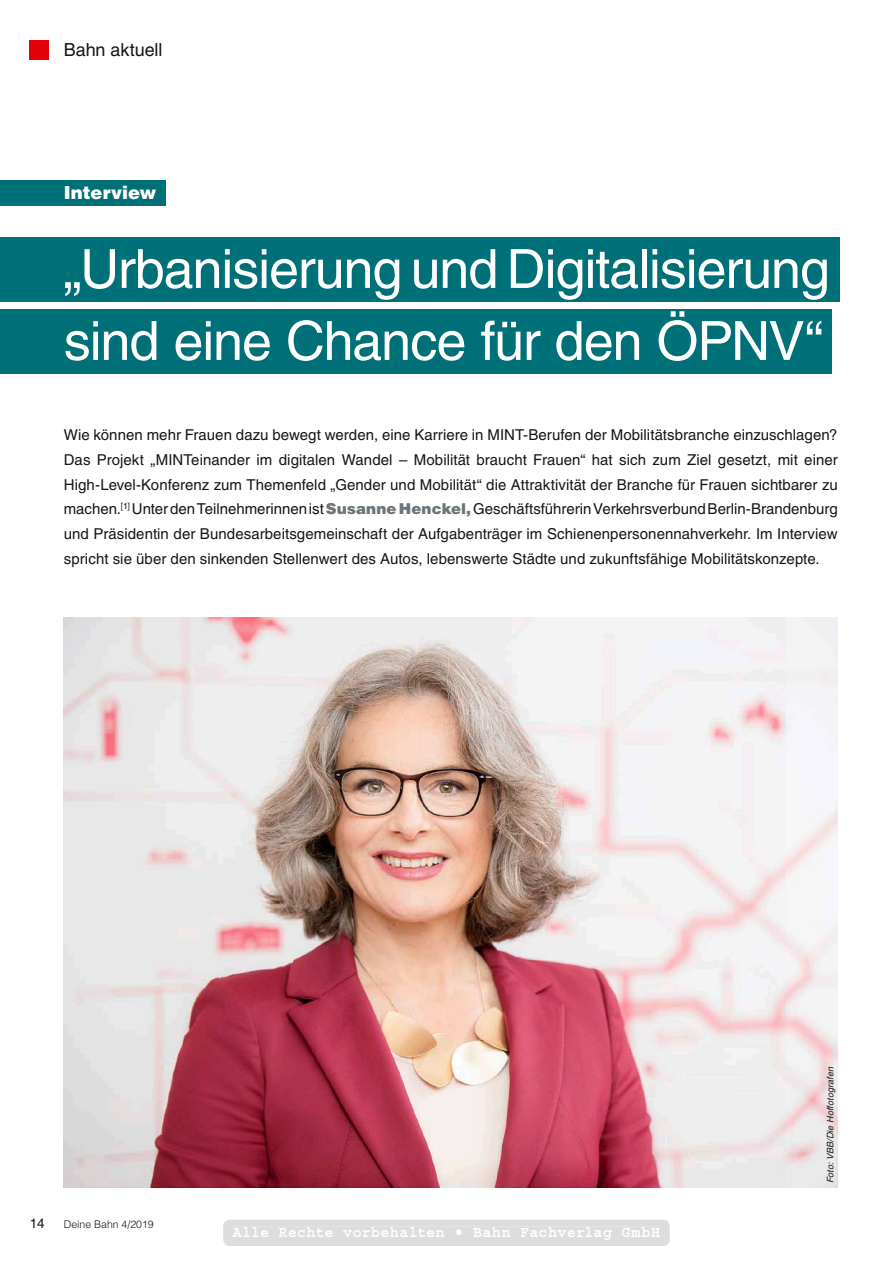
<style>
.page{position:relative;width:893px;height:1263px;background:#fff}
.page>*{position:absolute;margin:0;border:0;box-sizing:border-box;transform-origin:0 0}
.t1{font:54px/72px "Helvetica LT";letter-spacing:-.02em;color:#fff}
.t2{font:18px "Helvetica LT";letter-spacing:-.005em;color:#181615}
.t3{font:900 18px "Helvetica LT";color:#fff}
.t4{font:700 15.75px "Courier";letter-spacing:.025em;color:#fff;scale:.95 1}
.t5{font:15px/24.8px "Helvetica LT";letter-spacing:.005em;color:#181615;text-align:justify}
.t6{font:13.5px "Helvetica LT";color:#181615}
.t7{font:300 10.5px "Helvetica LT";color:#181615}
.t8{font:italic 9px "Helvetica LT";color:#181615}
.s1{font-weight:900;color:#6d7579}
</style>
<div class="page">
<div style="left:30px;top:40px;width:19px;height:19px;background:#e30009"></div>
<img style="left:64px;top:618px;width:774px;height:569px">
<div style="left:0;top:180px;width:165px;height:26px;background:#007078"></div>
<div style="left:0;top:237px;width:839px;height:65px;background:#007078"></div>
<div style="left:0;top:309px;width:832px;height:65px;background:#007078"></div>
<div style="left:223px;top:1220px;width:447px;height:26px;background:#dcdddd"></div>
<div style="left:233px;top:1227px;width:427px;height:12px;background:#dcdddd"></div>
<p class="t2" style="left:64px;top:40px;width:100px">Bahn aktuell</p>
<p class="t3" style="left:64px;top:181px;width:94px">Interview</p>
<h1 class="t1" style="left:64px;top:233px;width:768px">„Urbanisierung und Digitalisierung sind eine Chance für den ÖPNV“</h1>
<p class="t5" style="left:64px;top:422px;width:775px">Wie können mehr Frauen dazu bewegt werden, eine Karriere in MINT-Berufen der Mobilitätsbranche einzuschlagen?<br>Das Projekt „MINTeinander im digitalen Wandel – Mobilität braucht Frauen“ hat sich zum Ziel gesetzt, mit einer High-Level-Konferenz zum Themenfeld „Gender und Mobilität“ die Attraktivität der Branche für Frauen sichtbarer zu machen.<sup>[1]</sup> Unter den Teilnehmerinnen ist <span class="s1">Susanne Henckel,</span> Geschäftsführerin Verkehrsverbund Berlin-Brandenburg und Präsidentin der Bundesarbeitsgemeinschaft der Aufgabenträger im Schienenpersonennahverkehr. Im Interview spricht sie über den sinkenden Stellenwert des Autos, lebenswerte Städte und zukunftsfähige Mobilitätskonzepte.</p>
<p class="t6" style="left:30px;top:1215px;width:17px">14</p>
<p class="t7" style="left:64px;top:1217px;width:91px">Deine Bahn 4/2019</p>
<p class="t4" style="left:233px;top:1224px;width:451px">Alle Rechte vorbehalten • Bahn Fachverlag GmbH</p>
<p class="t8" style="left:825px;top:1183px;width:118px;rotate:-90deg">Foto: VBB/Die Hoffotografen</p>
</div>
